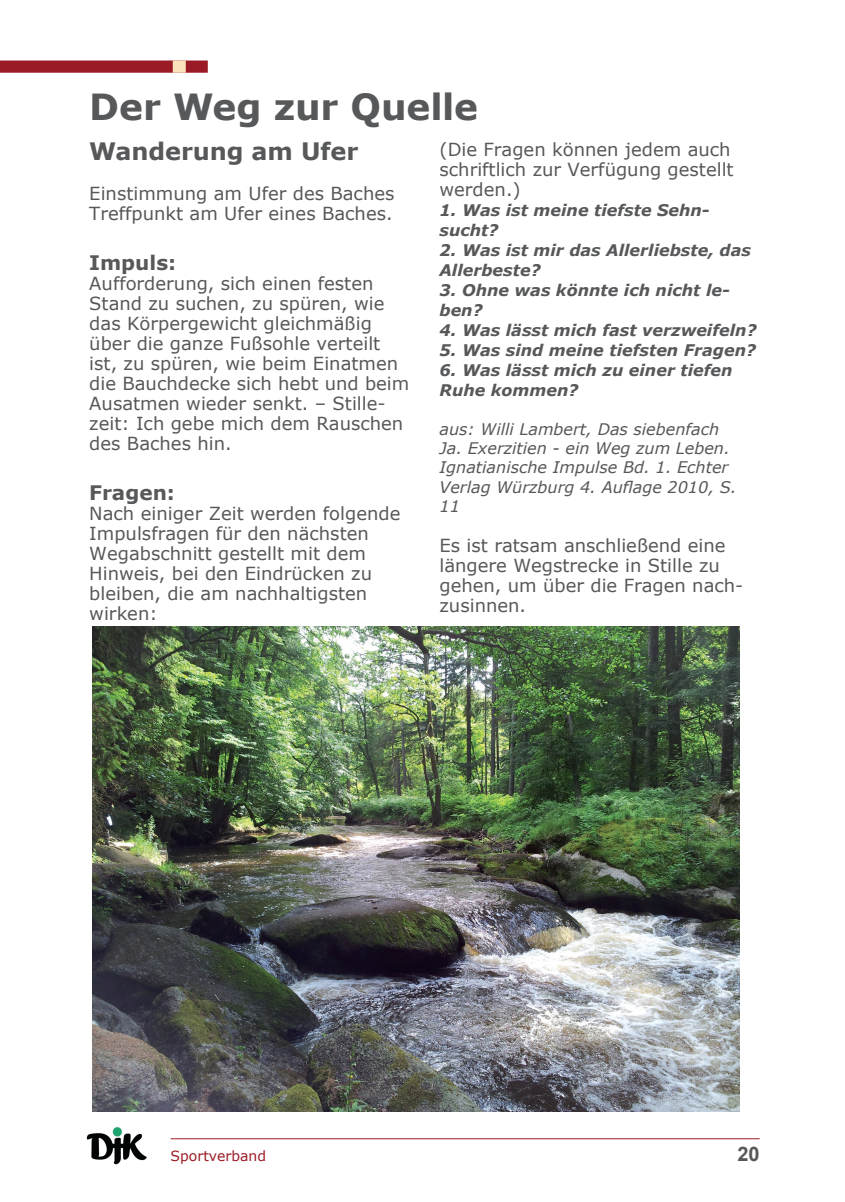
<style>
.page{position:relative;width:845px;height:1202px;background:#fff}
.page>*{position:absolute;margin:0;border:0;box-sizing:border-box;transform-origin:0 0}
.t1{font:700 36px "Verdana";letter-spacing:-.005em;color:#57585a}
.t2{font:700 24px "Verdana";letter-spacing:-.005em;color:#57585a}
.t3{font:700 20px "Verdana";color:#57585a}
.t4{font:700 20px "Arial";color:#57585a}
.t5{font:18px/20px "Verdana";color:#57585a}
.t6{font:italic 700 16px/20px "Verdana";color:#57585a}
.t7{font:italic 16px/19.2px "Verdana";color:#57585a}
.t8{font:14px "Verdana";color:#9a1b25}
</style>
<div class="page">
<hr style="left:171px;top:1138px;width:588px;height:1px;background:#9a1b25">
<svg style="left:0;top:61px;width:208px;height:12px;background:#9c202a"></svg>
<div style="left:173px;top:61px;width:13px;height:12px;background:#fae2ba;border:2px solid #fae2ba"></div>
<img style="left:86px;top:1127px;width:61px;height:38px">
<img style="left:93px;top:627px;width:646px;height:485px">
<h1 class="t1" style="left:89px;top:81px;width:390px">Der Weg zur Quelle</h1>
<h2 class="t2" style="left:89px;top:135px;width:271px">Wanderung am Ufer</h2>
<p class="t5" style="left:89px;top:184px;width:307px">Einstimmung am Ufer des Baches<br>Treffpunkt am Ufer eines Baches.</p>
<p class="t3" style="left:89px;top:249px;width:89px">Impuls:</p>
<p class="t5" style="left:89px;top:274px;width:322px">Aufforderung, sich einen festen<br>Stand zu suchen, zu spüren, wie das Körpergewicht gleichmäßig über die ganze Fußsohle verteilt ist, zu spüren, wie beim Einatmen die Bauchdecke sich hebt und beim<br>Ausatmen wieder senkt. – Stille&shy;zeit: Ich gebe mich dem Rauschen des Baches hin.</p>
<p class="t3" style="left:89px;top:479px;width:87px">Fragen:</p>
<p class="t5" style="left:89px;top:504px;width:313px">Nach einiger Zeit werden folgende<br>Impulsfragen für den nächsten<br>Wegabschnitt gestellt mit dem<br>Hinweis, bei den Eindrücken zu bleiben, die am nachhaltigsten wirken:</p>
<p class="t5" style="left:439px;top:139px;width:296px">(Die Fragen können jedem auch schriftlich zur Verfügung gestellt werden.)</p>
<p class="t6" style="left:439px;top:200px;width:272px">1. Was ist meine tiefste Sehn&shy;sucht?</p>
<p class="t6" style="left:439px;top:240px;width:313px">2. Was ist mir das Allerliebste, das<br>Allerbeste?</p>
<p class="t6" style="left:439px;top:280px;width:292px">3. Ohne was könnte ich nicht le&shy;ben?</p>
<p class="t6" style="left:439px;top:320px;width:318px">4. Was lässt mich fast verzweifeln?</p>
<p class="t6" style="left:439px;top:340px;width:318px">5. Was sind meine tiefsten Fragen?</p>
<p class="t6" style="left:439px;top:360px;width:295px">6. Was lässt mich zu einer tiefen<br>Ruhe kommen?</p>
<p class="t7" style="left:439px;top:419px;width:298px">aus: Willi Lambert, Das siebenfach<br>Ja. Exerzitien - ein Weg zum Leben.<br>Ignatianische Impulse Bd. 1. Echter<br>Verlag Würzburg 4. Auflage 2010, S.<br>11</p>
<p class="t5" style="left:439px;top:535px;width:305px">Es ist ratsam anschließend eine längere Wegstrecke in Stille zu gehen, um über die Fragen nach&shy;zusinnen.</p>
<p class="t8" style="left:171px;top:1146px;width:97px">Sportverband</p>
<p class="t4" style="left:737px;top:1140px;width:24px">20</p>
</div>
